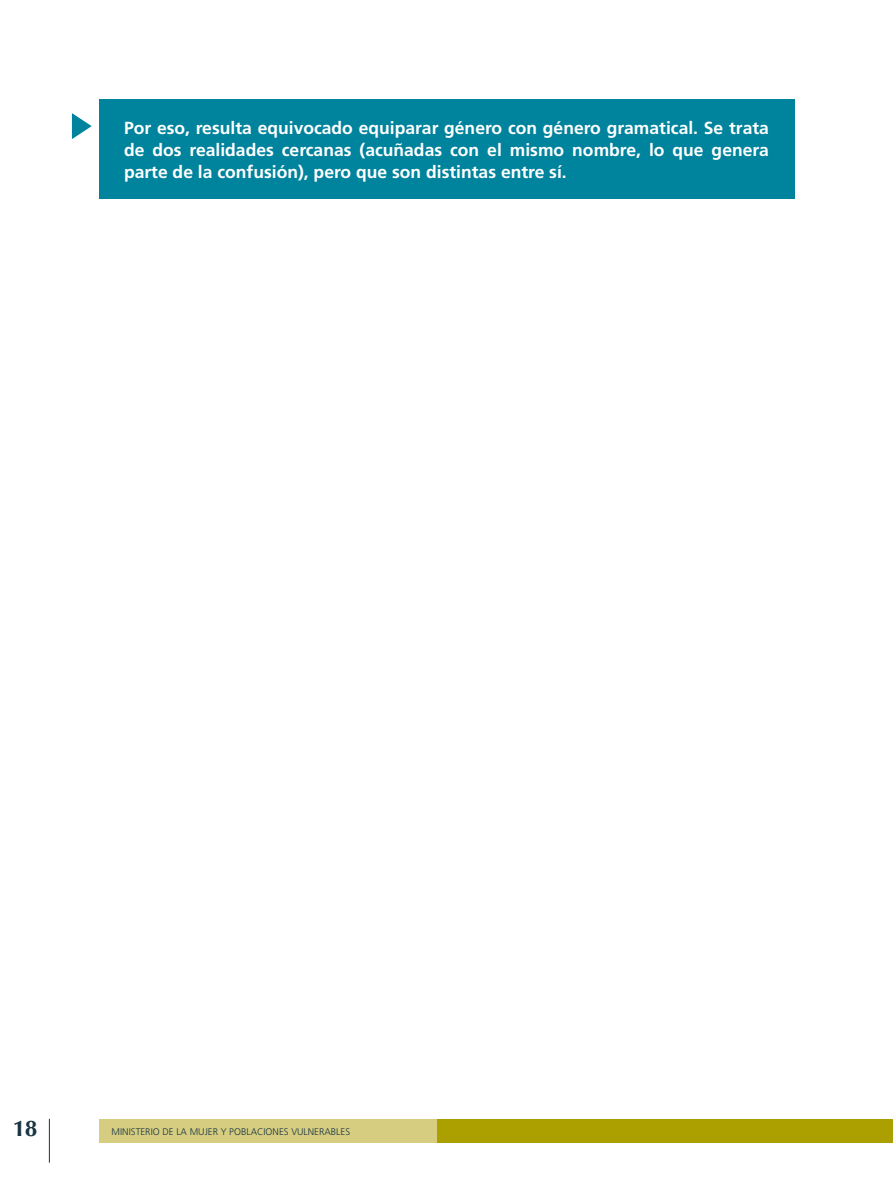
<style>
.page{position:relative;width:893px;height:1191px;background:#fff}
.page>*{position:absolute;margin:0;border:0;box-sizing:border-box;transform-origin:0 0}
.t1{font:700 22.75px "CG Omega";color:#183642}
.t2{font:700 17.5px/21.9px "Frutiger LT Std";color:#fff;text-align:justify}
.t3{font:300 9.62px "Frutiger LT Std";color:#183642}
</style>
<div class="page">
<hr style="left:49px;top:1118px;width:1px;height:44px;background:#183642">
<div style="left:401px;top:1119px;width:492px;height:24px;background:#aba000"></div>
<div style="left:99px;top:1119px;width:338px;height:24px;background:#d6cd81"></div>
<div style="left:99px;top:99px;width:696px;height:99px;background:#00839c"></div>
<svg style="left:72px;top:113px;width:20px;height:26px"></svg>
<p class="t2" style="left:124px;top:117px;width:646px">Por eso, resulta equivocado equiparar género con género gramatical. Se trata de dos realidades cercanas (acuñadas con el mismo nombre, lo que genera parte de la confusión), pero que son distintas entre sí.</p>
<h1 class="t1" style="left:12px;top:1114px;width:27px">18</h1>
<p class="t3" style="left:112px;top:1126px;width:240px">MINISTERIO DE LA MUJER Y POBLACIONES VULNERABLES</p>
</div>
